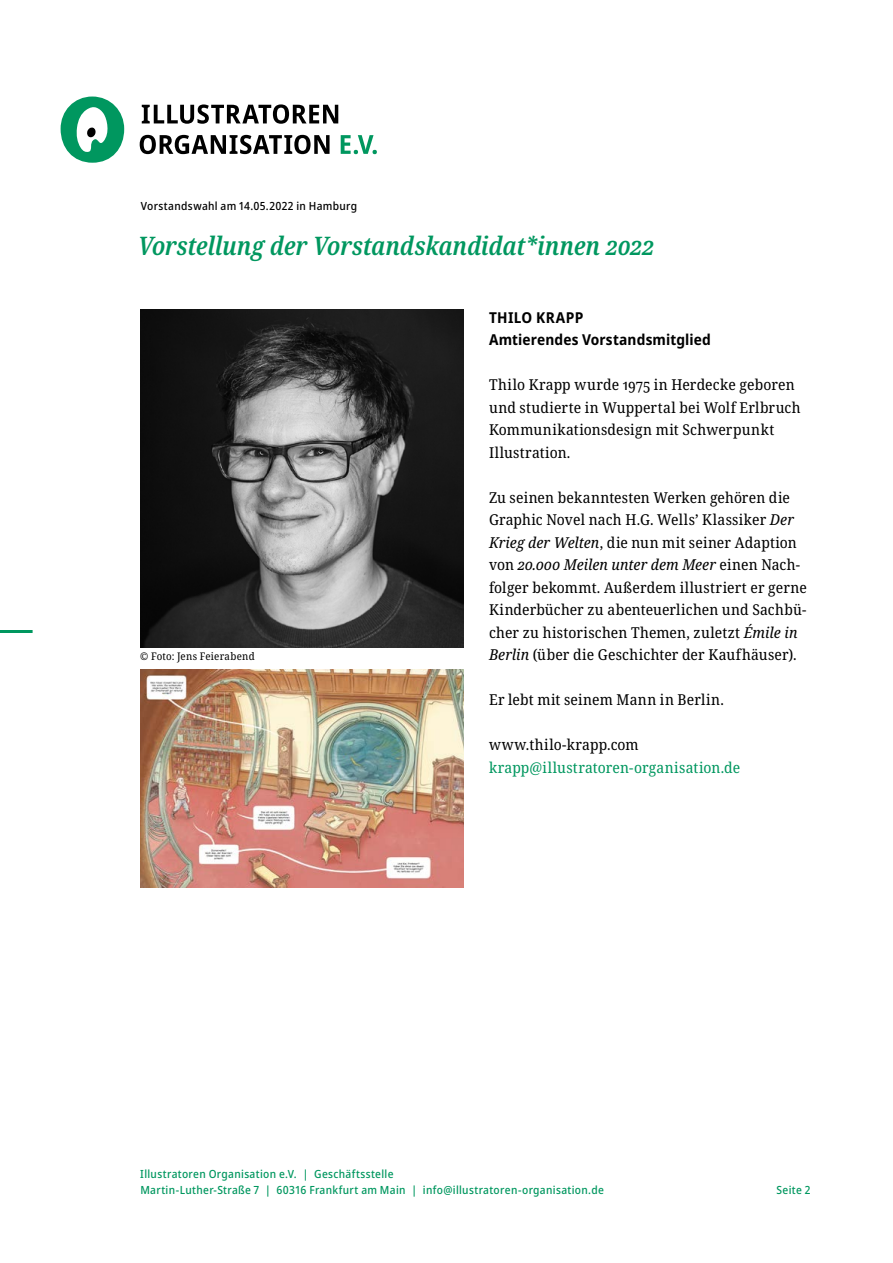
<style>
.page{position:relative;width:893px;height:1263px;background:#fff}
.page>*{position:absolute;margin:0;border:0;box-sizing:border-box;transform-origin:0 0}
.t1{font:italic 600 condensed 25.5px "Noto Serif";letter-spacing:-.005em;color:#00975f}
.t2{font:semi-condensed 15px/22.5px "Noto Serif";letter-spacing:.01em;color:#000}
.t3{font:700 semi-condensed 15px/22.5px "Noto Sans";letter-spacing:.01em;color:#000}
.t4{font:semi-condensed 15px "Noto Serif";letter-spacing:.01em;color:#00975f}
.t5{font:500 semi-condensed 11.25px/16.5px "Noto Sans";letter-spacing:.03em;color:#00975f}
.t6{font:500 semi-condensed 11.25px "Noto Sans";letter-spacing:.025em;color:#000}
.t7{font:semi-condensed 10.5px "Noto Serif";letter-spacing:.025em;color:#000}
.s1{font-style:italic}
</style>
<div class="page">
<hr style="left:0;top:630px;width:33px;height:3px;background:#00975f">
<svg style="left:61px;top:96px;width:63px;height:67px"></svg>
<svg style="left:341px;top:135px;width:36px;height:19px"></svg>
<svg style="left:140px;top:135px;width:190px;height:19px"></svg>
<svg style="left:142px;top:104px;width:196px;height:20px"></svg>
<img style="left:140px;top:310px;width:323px;height:337px">
<img style="left:140px;top:670px;width:323px;height:217px">
<p class="t6" style="left:141px;top:198px;width:218px">Vorstandswahl am 14.05.2022 in Hamburg</p>
<h1 class="t1" style="left:138px;top:228px;width:518px">Vorstellung der Vorstandskandidat*innen 2022</h1>
<p class="t7" style="left:140px;top:649px;width:116px">© Foto: Jens Feierabend</p>
<p class="t3" style="left:489px;top:306px;width:223px">THILO KRAPP<br>Amtierendes Vorstandsmitglied</p>
<p class="t2" style="left:489px;top:374px;width:313px">Thilo Krapp wurde 1975 in Herdecke geboren und studierte in Wuppertal bei Wolf Erlbruch Kommunikationsdesign mit Schwerpunkt Illustration.</p>
<p class="t2" style="left:489px;top:487px;width:319px">Zu seinen bekanntesten Werken gehören die Graphic Novel nach H.G. Wells’ Klassiker <span class="s1">Der Krieg der Welten</span>, die nun mit seiner Adaption von <span class="s1">20.000 Meilen unter dem Meer</span> einen Nach&shy;folger bekommt. Außerdem illustriert er gerne Kinderbücher zu abenteuerlichen und Sachbü&shy;cher zu historischen Themen, zuletzt <span class="s1">Émile in Berlin</span> (über die Geschichter der Kaufhäuser).</p>
<p class="t2" style="left:489px;top:689px;width:236px">Er lebt mit seinem Mann in Berlin.</p>
<p class="t2" style="left:489px;top:734px;width:151px">www.thilo-krapp.com</p>
<p class="t4" style="left:489px;top:757px;width:253px">krapp@illustratoren-organisation.de</p>
<p class="t5" style="left:140px;top:1166px;width:465px">Illustratoren Organisation e.V. | Geschäftsstelle<br>Martin-Luther-Straße 7 | 60316 Frankfurt am Main | info@illustratoren-organisation.de</p>
<p class="t5" style="left:776px;top:1182px;width:35px">Seite 2</p>
</div>
